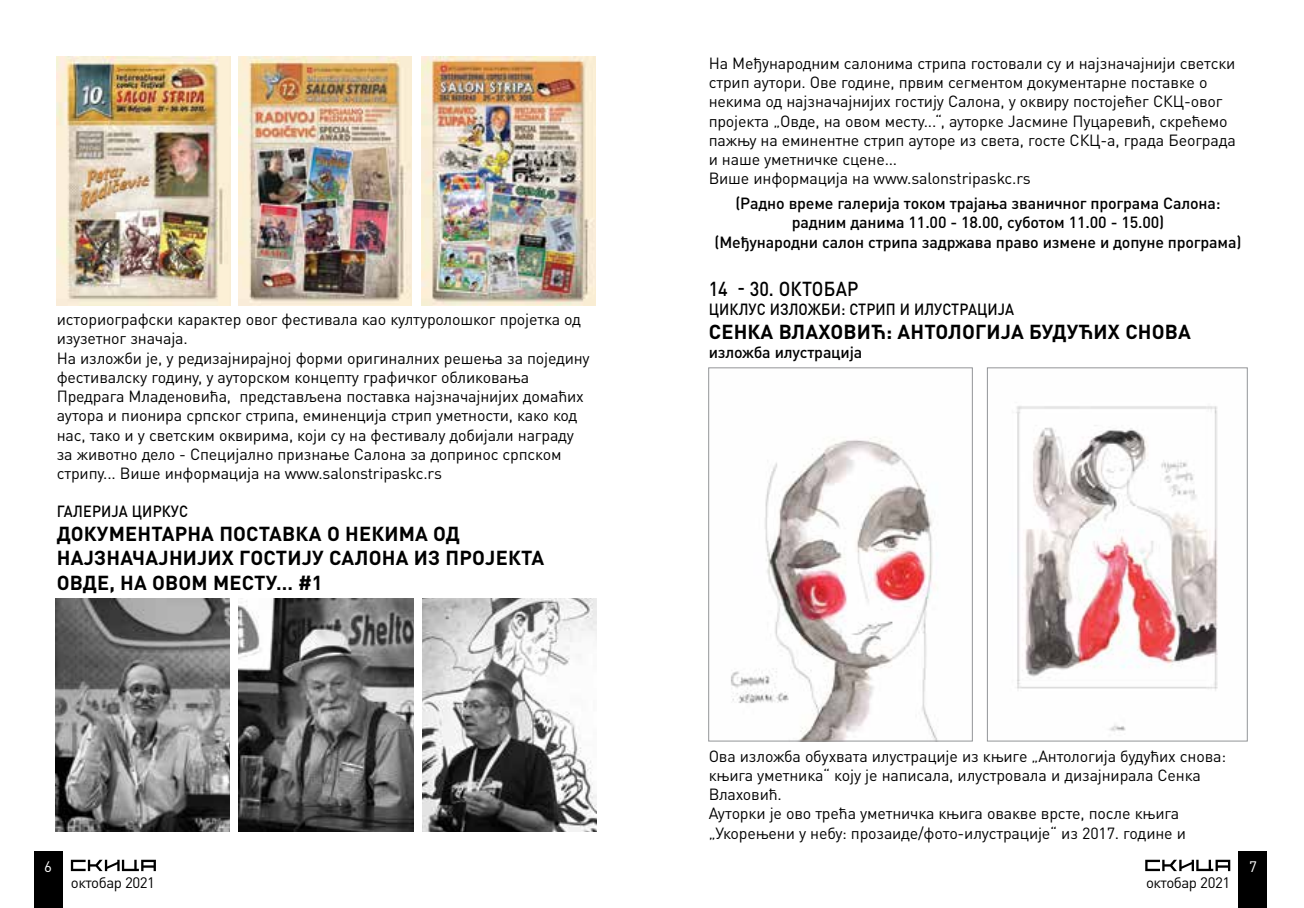
<style>
.page{position:relative;width:1304px;height:908px;background:#fff}
.page>*{position:absolute;margin:0;border:0;box-sizing:border-box;transform-origin:0 0}
.t1{font:700 20px "DIN Pro";letter-spacing:.01em;color:#000}
.t2{font:500 20px "DIN Pro";color:#000;scale:.9 1}
.t3{font:16px/19.2px "DIN Pro";letter-spacing:-.01em;color:#000}
.t4{font:500 16px/19.2px "DIN Pro";letter-spacing:-.01em;color:#000;text-align:center}
.t5{font:500 16px "DIN Pro";letter-spacing:-.01em;color:#000;scale:.9 1}
.t6{font:500 16px "DIN Pro";letter-spacing:.01em;color:#000;scale:.9 1}
.t7{font:15px "DIN Pro";letter-spacing:-.03em;color:#000}
.t8{font:15px "DIN Pro";color:#fff}
</style>
<div class="page">
<div style="left:1239px;top:850px;width:28px;height:57px;background:#000"></div>
<svg style="left:1145px;top:859px;width:85px;height:11px"></svg>
<div style="left:34px;top:850px;width:28px;height:57px;background:#000"></div>
<svg style="left:71px;top:859px;width:85px;height:11px"></svg>
<img style="left:57px;top:57px;width:173px;height:249px">
<img style="left:238px;top:57px;width:174px;height:249px">
<img style="left:422px;top:57px;width:173px;height:249px">
<img style="left:239px;top:598px;width:174px;height:233px">
<img style="left:55px;top:598px;width:175px;height:233px">
<img style="left:422px;top:598px;width:175px;height:233px">
<img style="left:1016px;top:406px;width:202px;height:326px">
<div style="left:987px;top:367px;width:261px;height:374px;border:1px solid #939598"></div>
<img style="left:730px;top:437px;width:207px;height:302px">
<div style="left:708px;top:367px;width:265px;height:374px;border:1px solid #939598"></div>
<p class="t3" style="left:57px;top:308px;width:535px">историографски карактер овог фестивала као културолошког пројетка од изузетног значаја.<br>На изложби је, у редизајнирајној форми оригиналних решења за поједину фестивалску годину, у ауторском концепту графичког обликовања Предрага Младеновића, представљена поставка најзначајнијих домаћих аутора и пионира српског стрипа, еминенција стрип уметности, како код нас, тако и у светским оквирима, који су на фестивалу добијали награду за животно дело - Специјално признање Салона за допринос српском стрипу... Више информација на www.salonstripaskc.rs</p>
<p class="t6" style="left:57px;top:498px;width:147px">Гале рија Циркус</p>
<p class="t1" style="left:57px;top:517px;width:28px">ДОКУ</p>
<p class="t1" style="left:109px;top:517px;width:30px">МЕНТАРНА</p>
<p class="t1" style="left:219px;top:517px;width:140px">ПОСТАВКА О НЕКИ</p>
<p class="t1" style="left:399px;top:517px;width:63px">МА ОД</p>
<p class="t1" style="left:57px;top:541px;width:64px">НАЈЗНАЧА</p>
<p class="t1" style="left:159px;top:541px;width:225px">ЈНИЈИХ ГОСТИЈУ САЛОНА</p>
<p class="t1" style="left:414px;top:541px;width:95px">ИЗ ПРОЈЕКТА</p>
<p class="t1" style="left:57px;top:565px;width:267px">ОВДЕ, НА ОВОМ МЕСТУ… #1</p>
<p class="t8" style="left:44px;top:853px;width:9px">6</p>
<p class="t7" style="left:71px;top:870px;width:86px">октобар 2021</p>
<p class="t3" style="left:709px;top:52px;width:529px">На Међународним салонима стрипа гостовали су и најзначајнији светски стрип аутори. Ове године, првим сегментом документарне поставке о некима од најзначајнијих гостију Салона, у оквиру постојећег СКЦ-овог пројекта „Овде, на овом месту...“, ауторке Јасмине Пуцаревић, скрећемо пажњу на еминентне стрип ауторе из света, госте СКЦ-а, града Београда и наше уметничке сцене...<br>Више информација на www.salonstripaskc.rs</p>
<p class="t4" style="left:714px;top:192px;width:528px">(Радно време галерија током трајања званичног програма Салона: радним данима 11.00 - 18.00, суботом 11.00 - 15.00)<br>(Међународни салон стрипа задржава право измене и допуне програма)</p>
<p class="t2" style="left:709px;top:272px;width:141px">14 - 30. ОКТОБАР</p>
<p class="t5" style="left:709px;top:296px;width:12px">ЦИК</p>
<p class="t5" style="left:739px;top:296px;width:90px">ЛУС ИЗЛОЖБИ</p>
<p class="t5" style="left:841px;top:296px;width:143px">: СТРИ П И ИЛУСТРАЦИ</p>
<p class="t5" style="left:998px;top:296px;width:19px">ЈА</p>
<p class="t1" style="left:709px;top:315px;width:27px">СЕНК</p>
<p class="t1" style="left:761px;top:315px;width:151px">A ВЛАХОВИЋ: АНТО</p>
<p class="t1" style="left:948px;top:315px;width:244px">ЛОГИЈА БУДУЋИХ СНО ВА</p>
<p class="t4" style="left:709px;top:341px;width:155px">изложба илустрација</p>
<p class="t3" style="left:709px;top:744px;width:519px">Ова изложба обухвата илустрације из књиге „Антологија будућих снова: књига уметника“ коју је написала, илустровала и дизајнирала Сенка Влаховић.<br>Ауторки је ово трећа уметничка књига овакве врсте, после књига „Укорењени у небу: прозаиде/фото-илустрације“ из 2017. године и</p>
<p class="t7" style="left:1146px;top:870px;width:86px">октобар 2021</p>
<p class="t8" style="left:1249px;top:853px;width:9px">7</p>
</div>
